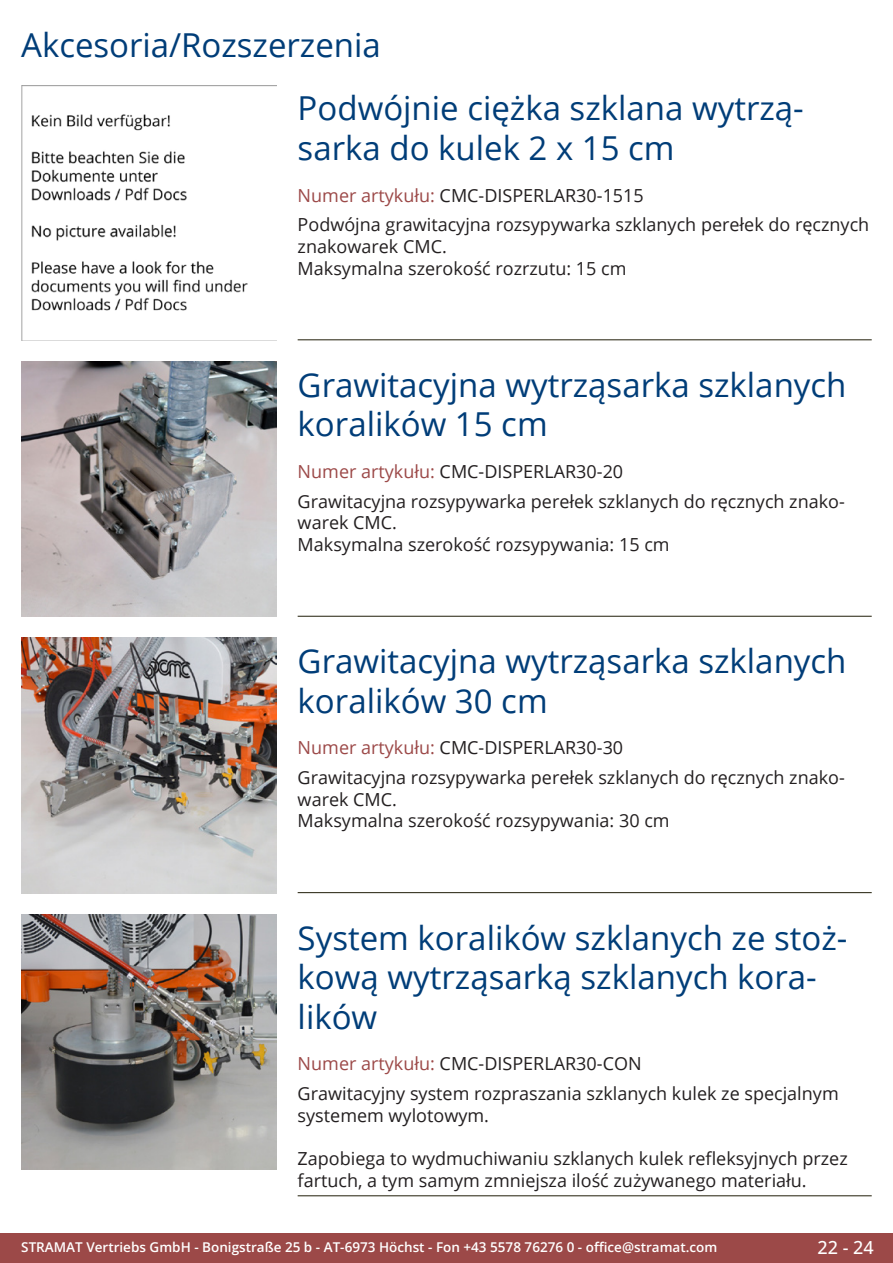
<style>
.page{position:relative;width:893px;height:1263px;background:#fff}
.page>*{position:absolute;margin:0;border:0;box-sizing:border-box;transform-origin:0 0}
.Produkttitel{font:33px/39.6px "Open Sans";color:#003d78}
.RastTitel{font:33px "Open Sans";color:#003d78}
.Beschreibung_Text{font:18px/21.6px "Open Sans";color:#231f20}
.TechDaten_Überschrif{font:18px "Open Sans";color:#231f20}
.t1{font:500 18px "Open Sans";color:#fff}
.t2{font:600 13.5px "Open Sans";color:#fff}
.s1{color:#9c4948}
</style>
<div class="page">
<div style="left:0;top:1233px;width:893px;height:30px;background:#9c4948"></div>
<hr style="left:298px;top:340px;width:574px;height:1px;background:#201d08">
<hr style="left:298px;top:616px;width:574px;height:1px;background:#201d08">
<hr style="left:298px;top:892px;width:574px;height:1px;background:#201d08">
<hr style="left:298px;top:1195px;width:574px;height:1px;background:#201d08">
<img style="left:21px;top:85px;width:255px;height:255px">
<img style="left:21px;top:361px;width:255px;height:256px">
<img style="left:21px;top:638px;width:255px;height:255px">
<img style="left:21px;top:914px;width:255px;height:255px">
<p class="RastTitel" style="left:21px;top:22px;width:361px">Akcesoria/Rozszerzenia</p>
<p class="Produkttitel" style="left:298px;top:88px;width:508px">Podwójnie ciężka szklana wytrzą&shy;sarka do kulek 2 x 15 cm</p>
<p class="TechDaten_Überschrif" style="left:298px;top:183px;width:348px"><span class="s1">Numer artykułu:</span> CMC-DISPERLAR30-1515</p>
<p class="Beschreibung_Text" style="left:298px;top:214px;width:573px">Podwójna grawitacyjna rozsypywarka szklanych perełek do ręcznych znakowarek CMC.<br>Maksymalna szerokość rozrzutu: 15 cm</p>
<p class="Produkttitel" style="left:298px;top:364px;width:550px">Grawitacyjna wytrząsarka szklanych koralików 15 cm</p>
<p class="TechDaten_Überschrif" style="left:298px;top:459px;width:327px"><span class="s1">Numer artykułu:</span> CMC-DISPERLAR30-20</p>
<p class="Beschreibung_Text" style="left:298px;top:490px;width:549px">Grawitacyjna rozsypywarka perełek szklanych do ręcznych znako&shy;warek CMC.<br>Maksymalna szerokość rozsypywania: 15 cm</p>
<p class="Produkttitel" style="left:298px;top:640px;width:550px">Grawitacyjna wytrząsarka szklanych koralików 30 cm</p>
<p class="TechDaten_Überschrif" style="left:298px;top:735px;width:327px"><span class="s1">Numer artykułu:</span> CMC-DISPERLAR30-30</p>
<p class="Beschreibung_Text" style="left:298px;top:766px;width:549px">Grawitacyjna rozsypywarka perełek szklanych do ręcznych znako&shy;warek CMC.<br>Maksymalna szerokość rozsypywania: 30 cm</p>
<p class="Produkttitel" style="left:298px;top:917px;width:551px">System koralików szklanych ze stoż&shy;kową wytrząsarką szklanych kora&shy;lików</p>
<p class="TechDaten_Überschrif" style="left:298px;top:1051px;width:345px"><span class="s1">Numer artykułu:</span> CMC-DISPERLAR30-CON</p>
<p class="Beschreibung_Text" style="left:298px;top:1082px;width:543px">Grawitacyjny system rozpraszania szklanych kulek ze specjalnym systemem wylotowym.</p>
<p class="Beschreibung_Text" style="left:298px;top:1147px;width:552px">Zapobiega to wydmuchiwaniu szklanych kulek refleksyjnych przez fartuch, a tym samym zmniejsza ilość zużywanego materiału.</p>
<p class="t2" style="left:21px;top:1238px;width:698px">STRAMAT Vertriebs GmbH - Bonigstraße 25 b - AT-6973 Höchst - Fon +43 5578 76276 0 - office@stramat.com</p>
<p class="t1" style="left:817px;top:1234px;width:58px">22 - 24</p>
</div>
